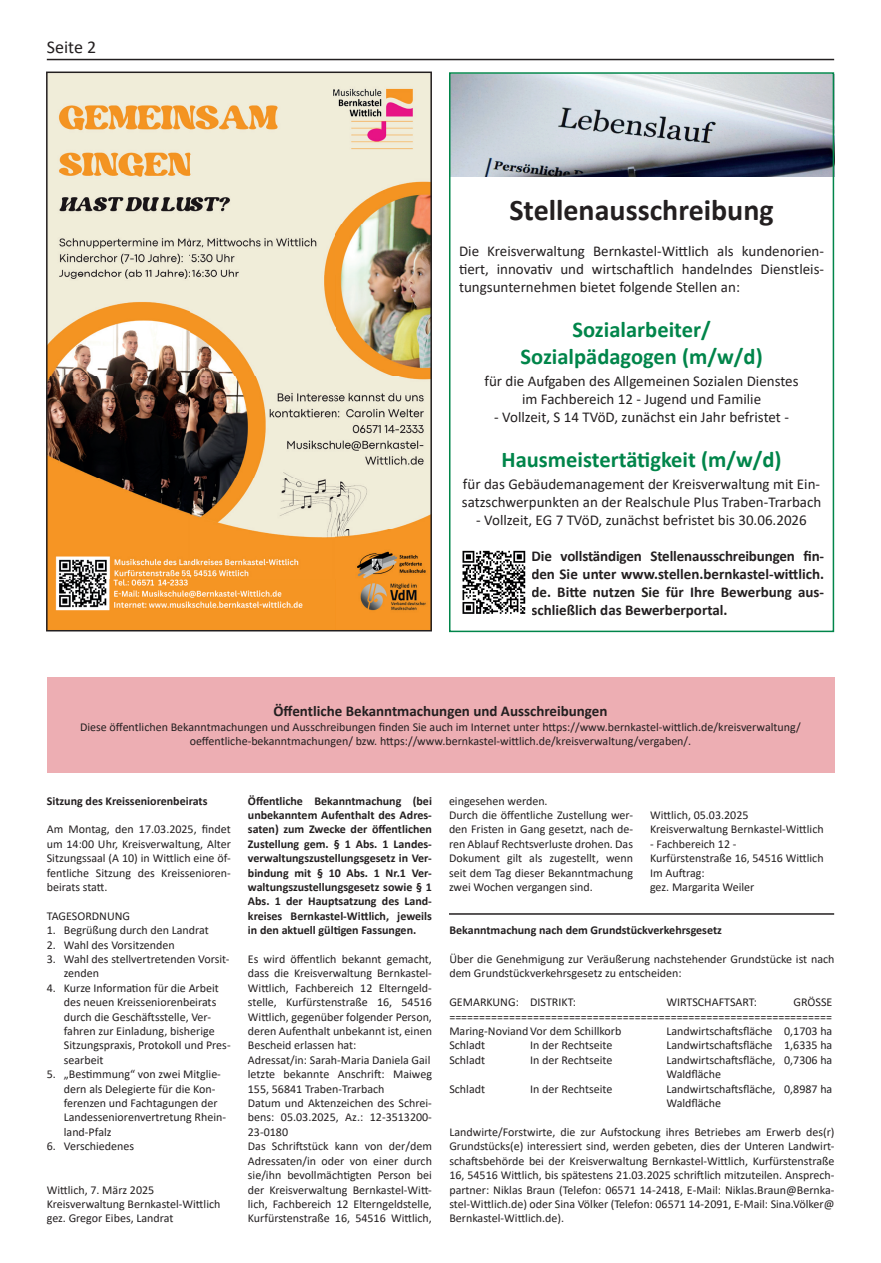
<style>
.page{position:relative;width:881px;height:1263px;background:#fff}
.page>*{position:absolute;margin:0;border:0;box-sizing:border-box;transform-origin:0 0}
.t1{font:700 30px "Calibri";color:#231f20}
.t2{font:700 22.5px/27px "Calibri";color:#00854a;text-align:center}
.t3{font:18px "Calibri";color:#231f20}
.t4{font:15px/18px "Calibri";color:#231f20;text-align:justify}
.t5{font:700 15px/18px "Calibri";color:#231f20;text-align:justify}
.t6{font:12px/14.4px "Calibri";color:#231f20}
.t7{font:700 12px/14.4px "Calibri";color:#231f20;text-align:justify}
</style>
<div class="page">
<hr style="left:47px;top:59px;width:786px;height:1px;background:#231f20">
<img style="left:452px;top:75px;width:378px;height:101px">
<div style="left:449px;top:72px;width:384px;height:560px;border:2px solid #00854a"></div>
<img style="left:462px;top:551px;width:64px;height:63px">
<div style="left:47px;top:677px;width:786px;height:96px;background:#edaeb3"></div>
<hr style="left:449px;top:913px;width:384px;height:2px;background:#231f20">
<img style="left:49px;top:75px;width:380px;height:553px">
<div style="left:46px;top:72px;width:386px;height:559px;border:2px solid #231f20"></div>
<h3 class="t3" style="left:47px;top:34px;width:51px">Seite 2</h3>
<h1 class="t1" style="left:509px;top:188px;width:266px">Stellenausschreibung</h1>
<p class="t4" style="left:459px;top:241px;width:366px">Die Kreisverwaltung Bernkastel-Wittlich als kundenorien&shy;tiert, innovativ und wirtschaftlich handelndes Dienstleis&shy;tungsunternehmen bietet folgende Stellen an:</p>
<h2 class="t2" style="left:520px;top:315px;width:243px">Sozialarbeiter/<br>Sozialpädagogen (m/w/d)</h2>
<p class="t4" style="left:484px;top:371px;width:315px;text-align:center">für die Aufgaben des Allgemeinen Sozialen Dienstes im Fachbereich 12 - Jugend und Familie</p>
<p class="t4" style="left:494px;top:407px;width:296px">- Vollzeit, S 14 TVöD, zunächst ein Jahr befristet -</p>
<h2 class="t2" style="left:501px;top:446px;width:281px">Hausmeistertätigkeit (m/w/d)</h2>
<p class="t4" style="left:461px;top:475px;width:361px">für das Gebäudemanagement der Kreisverwaltung mit Ein&shy;satzschwerpunkten an der Realschule Plus Traben-Trarbach</p>
<p class="t4" style="left:476px;top:511px;width:332px">- Vollzeit, EG 7 TVöD, zunächst befristet bis 30.06.2026</p>
<p class="t5" style="left:531px;top:547px;width:294px">Die vollständigen Stellenausschreibungen fin&shy;den Sie unter www.stellen.bernkastel-wittlich. de. Bitte nutzen Sie für Ihre Bewerbung aus&shy;schließlich das Bewerberportal.</p>
<p class="t5" style="left:273px;top:702px;width:335px">Öffentliche Bekanntmachungen und Ausschreibungen</p>
<p class="t6" style="left:80px;top:719px;width:722px;text-align:center">Diese öffentlichen Bekanntmachungen und Ausschreibungen finden Sie auch im Internet unter https://www.bernkastel-wittlich.de/kreisverwaltung/ oeffentliche-bekanntmachungen/ bzw. https://www.bernkastel-wittlich.de/kreisverwaltung/vergaben/.</p>
<p class="t7" style="left:47px;top:793px;width:162px">Sitzung des Kreisseniorenbeirats</p>
<p class="t6" style="left:47px;top:822px;width:185px;text-align:justify">Am Montag, den 17.03.2025, findet um 14:00 Uhr, Kreisverwaltung, Alter Sitzungssaal (A 10) in Wittlich eine öf&shy;fentliche Sitzung des Kreissenioren&shy;beirats statt.</p>
<p class="t6" style="left:47px;top:908px;width:85px">TAGESORDNUNG</p>
<p class="t6" style="left:47px;top:923px;width:163px">1. Begrüßung durch den Landrat</p>
<p class="t6" style="left:47px;top:937px;width:129px">2. Wahl des Vorsitzenden</p>
<p class="t6" style="left:64px;top:951px;width:167px;text-indent:-17px">3. Wahl des stellvertretenden Vorsit&shy;zenden</p>
<p class="t6" style="left:64px;top:980px;width:168px;text-indent:-17px">4. Kurze Information für die Arbeit des neuen Kreisseniorenbeirats durch die Geschäftsstelle, Ver&shy;fahren zur Einladung, bisherige<br>Sitzungspraxis, Protokoll und Pres&shy;searbeit</p>
<p class="t6" style="left:64px;top:1067px;width:164px;text-indent:-17px">5. „Bestimmung“ von zwei Mitglie&shy;dern als Delegierte für die Kon&shy;ferenzen und Fachtagungen der<br>Landesseniorenvertretung Rhein&shy;land-Pfalz</p>
<p class="t6" style="left:47px;top:1139px;width:89px">6. Verschiedenes</p>
<p class="t6" style="left:47px;top:1182px;width:175px">Wittlich, 7. März 2025<br>Kreisverwaltung Bernkastel-Wittlich gez. Gregor Eibes, Landrat</p>
<p class="t7" style="left:248px;top:793px;width:185px">Öffentliche Bekanntmachung (bei unbekanntem Aufenthalt des Adres&shy;saten) zum Zwecke der öffentlichen Zustellung gem. § 1 Abs. 1 Landes&shy;verwaltungszustellungsgesetz in Ver&shy;bindung mit § 10 Abs. 1 Nr.1 Ver&shy;waltungszustellungsgesetz sowie § 1<br>Abs. 1 der Hauptsatzung des Land&shy;kreises Bernkastel-Wittlich, jeweils in den aktuell gültigen Fassungen.</p>
<p class="t6" style="left:248px;top:951px;width:185px">Es wird öffentlich bekannt gemacht, dass die Kreisverwaltung Bernkastel-Wittlich, Fachbereich 12 Elterngeld&shy;stelle, Kurfürstenstraße 16, 54516<br>Wittlich, gegenüber folgender Person, deren Aufenthalt unbekannt ist, einen Bescheid erlassen hat:<br>Adressat/in: Sarah-Maria Daniela Gail letzte bekannte Anschrift: Maiweg 155, 56841 Traben-Trarbach<br>Datum und Aktenzeichen des Schrei&shy;bens: 05.03.2025, Az.: 12-3513200- 23-0180<br>Das Schriftstück kann von der/dem Adressaten/in oder von einer durch sie/ihn bevollmächtigten Person bei der Kreisverwaltung Bernkastel-Witt&shy;lich, Fachbereich 12 Elterngeldstelle, Kurfürstenstraße 16, 54516 Wittlich,</p>
<p class="t6" style="left:449px;top:793px;width:185px">eingesehen werden.<br>Durch die öffentliche Zustellung wer&shy;den Fristen in Gang gesetzt, nach de&shy;ren Ablauf Rechtsverluste drohen. Das Dokument gilt als zugestellt, wenn seit dem Tag dieser Bekanntmachung zwei Wochen vergangen sind.</p>
<p class="t6" style="left:649px;top:807px;width:175px">Wittlich, 05.03.2025<br>Kreisverwaltung Bernkastel-Wittlich</p>
<p class="t6" style="left:649px;top:836px;width:175px">- Fachbereich 12 -<br>Kurfürstenstraße 16, 54516 Wittlich<br>Im Auftrag:<br>gez. Margarita Weiler</p>
<p class="t7" style="left:449px;top:923px;width:274px">Bekanntmachung nach dem Grundstückverkehrsgesetz</p>
<p class="t6" style="left:449px;top:951px;width:386px">Über die Genehmigung zur Veräußerung nachstehender Grundstücke ist nach dem Grundstückverkehrsgesetz zu entscheiden:</p>
<p class="t6" style="left:449px;top:995px;width:128px">GEMARKUNG: DISTRIKT:</p>
<p class="t6" style="left:666px;top:995px;width:92px">WIRTSCHAFTSART:</p>
<p class="t6" style="left:449px;top:995px;width:384px;text-align:justify;text-indent:344px">GRÖSSE ================================================================ Maring-Noviand Vor dem Schillkorb</p>
<p class="t6" style="left:666px;top:1023px;width:167px">Landwirtschaftsfläche 0,1703 ha</p>
<p class="t6" style="left:449px;top:1038px;width:37px">Schladt</p>
<p class="t6" style="left:530px;top:1038px;width:84px">In der Rechtseite</p>
<p class="t6" style="left:666px;top:1038px;width:167px">Landwirtschaftsfläche 1,6335 ha</p>
<p class="t6" style="left:449px;top:1052px;width:37px">Schladt</p>
<p class="t6" style="left:530px;top:1052px;width:84px">In der Rechtseite</p>
<p class="t6" style="left:666px;top:1052px;width:167px">Landwirtschaftsfläche, 0,7306 ha<br>Waldfläche</p>
<p class="t6" style="left:449px;top:1081px;width:37px">Schladt</p>
<p class="t6" style="left:530px;top:1081px;width:84px">In der Rechtseite</p>
<p class="t6" style="left:666px;top:1081px;width:167px">Landwirtschaftsfläche, 0,8987 ha<br>Waldfläche</p>
<p class="t6" style="left:449px;top:1124px;width:386px;text-align:justify">Landwirte/Forstwirte, die zur Aufstockung ihres Betriebes am Erwerb des(r)<br>Grundstücks(e) interessiert sind, werden gebeten, dies der Unteren Landwirt&shy;schaftsbehörde bei der Kreisverwaltung Bernkastel-Wittlich, Kurfürstenstraße 16, 54516 Wittlich, bis spätestens 21.03.2025 schriftlich mitzuteilen. Ansprech&shy;partner: Niklas Braun (Telefon: 06571 14-2418, E-Mail: Niklas.Braun@Bernka&shy;stel-Wittlich.de) oder Sina Völker (Telefon: 06571 14-2091, E-Mail: Sina.Völker@ Bernkastel-Wittlich.de).</p>
</div>
